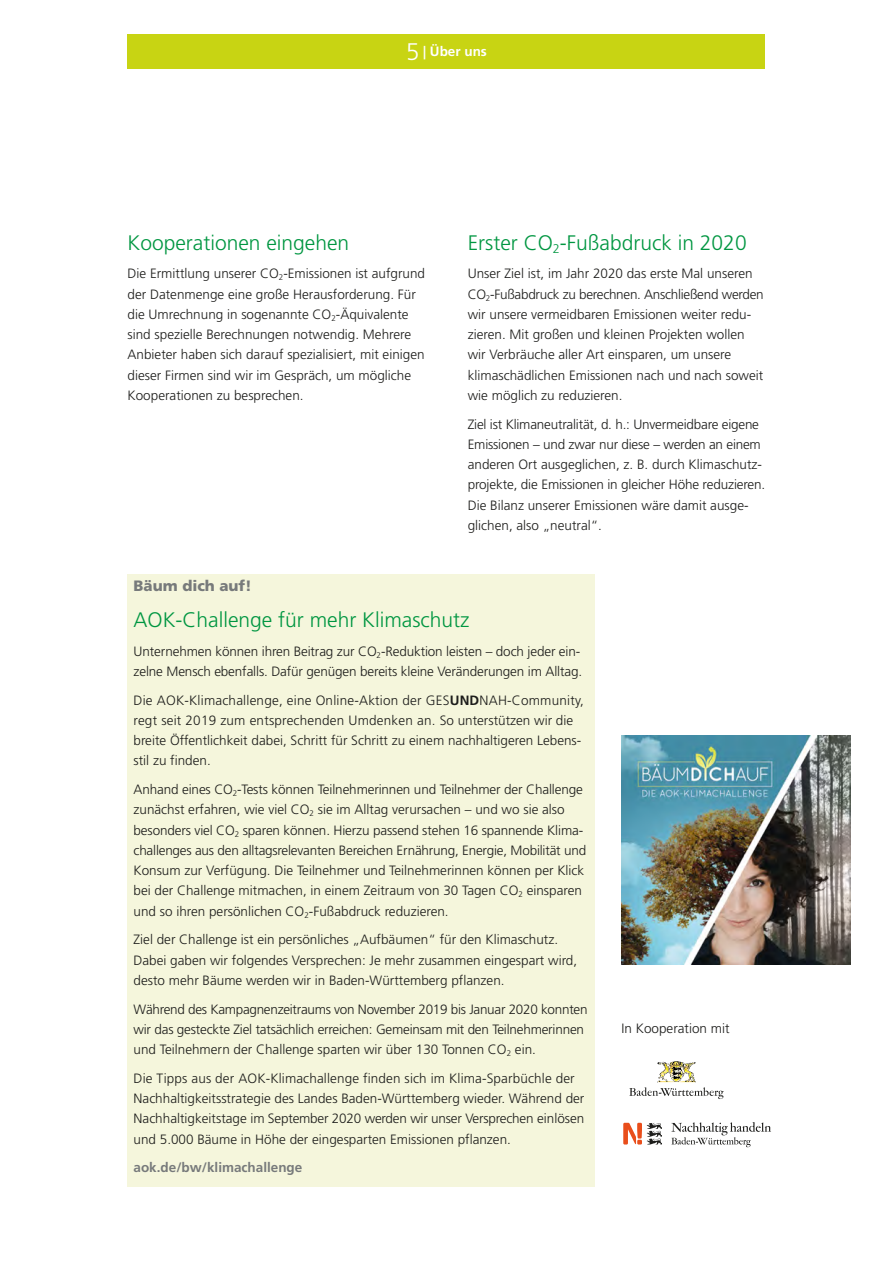
<style>
.page{position:relative;width:893px;height:1263px;background:#fff}
.page>*{position:absolute;margin:0;border:0;box-sizing:border-box;transform-origin:0 0}
.t1{font:300 21px "Frutiger LT";color:#009641}
.t2{font:900 15px "Frutiger LT";color:#777a7b}
.t3{font:300 13.5px/20.2px "Frutiger LT";color:#1d1d1b}
.t4{font:700 13.5px "Frutiger LT";color:#777a7b}
.t5{font:700 13.5px "Frutiger LT";color:#fff}
.s1{font-weight:300;font-size:24px}
.s2{font-weight:700}
</style>
<div class="page">
<div style="left:128px;top:34px;width:637px;height:34px;background:#c8d413"></div>
<div style="left:128px;top:574px;width:467px;height:612px;background:#f5f6dc"></div>
<img style="left:658px;top:1061px;width:38px;height:21px">
<svg style="left:629px;top:1087px;width:95px;height:12px"></svg>
<svg style="left:671px;top:1122px;width:100px;height:25px"></svg>
<svg style="left:623px;top:1123px;width:39px;height:21px"></svg>
<img style="left:621px;top:736px;width:229px;height:229px">
<p class="t5" style="left:406px;top:46px;width:82px"><span class="s1">5</span> | Über uns</p>
<h1 class="t1" style="left:128px;top:234px;width:223px">Kooperationen eingehen</h1>
<p class="t3" style="left:128px;top:265px;width:299px">Die Ermittlung unserer CO<sub>2</sub>-Emissionen ist aufgrund der Datenmenge eine große Herausforderung. Für die Umrechnung in sogenannte CO<sub>2</sub>-Äquivalente sind spezielle Berechnungen notwendig. Mehrere Anbieter haben sich darauf spezialisiert, mit einigen dieser Firmen sind wir im Gespräch, um mögliche Kooperationen zu besprechen.</p>
<h1 class="t1" style="left:468px;top:234px;width:280px">Erster CO<sub>2</sub>-Fußabdruck in 2020</h1>
<p class="t3" style="left:468px;top:265px;width:297px">Unser Ziel ist, im Jahr 2020 das erste Mal unseren CO<sub>2</sub>-Fußabdruck zu berechnen. Anschließend werden wir unsere vermeidbaren Emissionen weiter redu&shy;zieren. Mit großen und kleinen Projekten wollen wir Verbräuche aller Art einsparen, um unsere klimaschädlichen Emissionen nach und nach soweit wie möglich zu reduzieren.</p>
<p class="t3" style="left:468px;top:415px;width:299px">Ziel ist Klimaneutralität, d. h.: Unvermeidbare eigene Emissionen – und zwar nur diese – werden an einem anderen Ort ausgeglichen, z. B. durch Klimaschutz&shy;projekte, die Emissionen in gleicher Höhe reduzieren.<br>Die Bilanz unserer Emissionen wäre damit ausge - glichen, also „neutral“.</p>
<p class="t2" style="left:134px;top:580px;width:120px">Bäum dich auf!</p>
<h1 class="t1" style="left:134px;top:611px;width:337px">AOK-Challenge für mehr Klimaschutz</h1>
<p class="t3" style="left:134px;top:642px;width:450px">Unternehmen können ihren Beitrag zur CO<sub>2</sub>-Reduktion leisten – doch jeder ein&shy;zelne Mensch ebenfalls. Dafür genügen bereits kleine Ver änderungen im Alltag.</p>
<p class="t3" style="left:134px;top:691px;width:452px">Die AOK-Klimachallenge, eine Online-Aktion der GES<span class="s2">UND</span>NAH-Community, regt seit 2019 zum entsprechenden Umdenken an. So unterstützen wir die breite Öffentlichkeit dabei, Schritt für Schritt zu einem nachhaltigeren Lebens&shy;stil zu finden.</p>
<p class="t3" style="left:134px;top:780px;width:454px">Anhand eines CO<sub>2</sub>-Tests können Teilnehmerinnen und Teilnehmer der Challenge zunächst erfahren, wie viel CO<sub>2</sub> sie im Alltag verursachen – und wo sie also besonders viel CO<sub>2</sub> sparen können. Hierzu passend stehen 16 spannende Klima&shy;challenges aus den alltagsrelevanten Bereichen Ernährung, Energie, Mobilität und Konsum zur Verfügung. Die Teilnehmer und Teilnehmerinnen können per Klick bei der Challenge mitmachen, in einem Zeitraum von 30 Tagen CO<sub>2</sub> einsparen und so ihren persönlichen CO<sub>2</sub>-Fußabdruck reduzieren.</p>
<p class="t3" style="left:134px;top:931px;width:445px">Ziel der Challenge ist ein persönliches „Aufbäumen“ für den Klimaschutz.<br>Dabei gaben wir folgendes Versprechen: Je mehr zusammen eingespart wird, desto mehr Bäume werden wir in Baden-Württemberg pflanzen.</p>
<p class="t3" style="left:134px;top:1000px;width:455px">Während des Kampagnenzeitraums von November 2019 bis Januar 2020 konnten wir das gesteckte Ziel tatsächlich erreichen: Gemeinsam mit den Teilnehmerinnen und Teilnehmern der Challenge sparten wir über 130 Tonnen CO<sub>2</sub> ein.</p>
<p class="t3" style="left:134px;top:1069px;width:452px">Die Tipps aus der AOK-Klimachallenge finden sich im Klima-Sparbüchle der Nachhaltigkeitsstrategie des Landes Baden-Württemberg wieder. Während der Nachhaltigkeitstage im September 2020 werden wir unser Versprechen einlösen und 5.000 Bäume in Höhe der eingesparten Emissionen pflanzen.</p>
<p class="t4" style="left:134px;top:1162px;width:170px">aok.de/bw/klimachallenge</p>
<p class="t3" style="left:622px;top:1019px;width:110px">In Kooperation mit</p>
</div>
